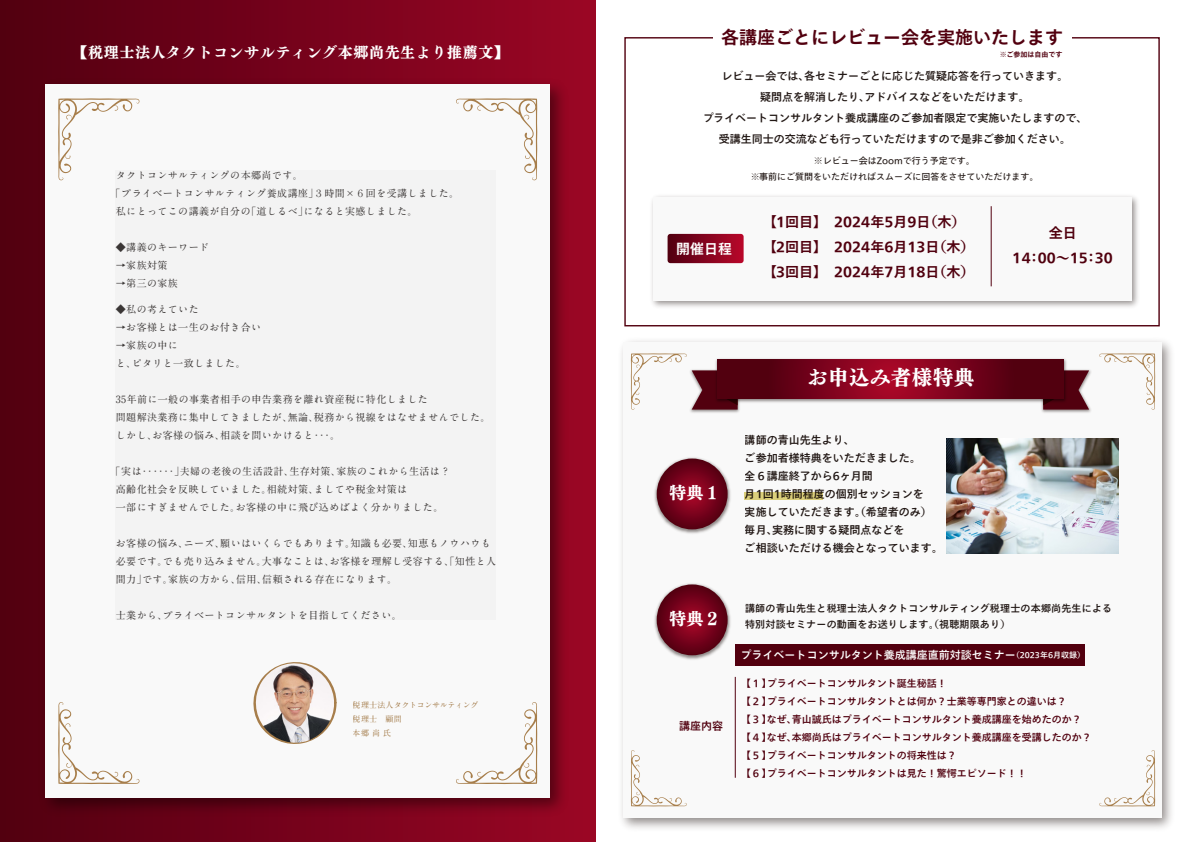
<style>
.page{position:relative;width:1191px;height:842px;background:#fff}
.page>*{position:absolute;margin:0;border:0;box-sizing:border-box;transform-origin:0 0}
.t1{font:800 20.5px "Telop Min Pro";letter-spacing:.02em;color:#fff}
.t2{font:700 18px "Tazugane Gothic Std N";color:#52000f}
.t3{font:800 17px "Telop Min Pro";letter-spacing:.02em;color:#fff}
.t4{font:800 15px "Telop Min Pro";letter-spacing:.04em;color:#fff}
.t5{font:700 14px/25px "Tazugane Gothic Std N";color:#52000f;text-align:center}
.t6{font:700 14px "Tazugane Gothic Std N";color:#fff}
.t7{font:500 11px/18px "Tazugane Gothic Std N";color:#221815;text-align:center}
.t8{font:500 11px "Tazugane Gothic Std N";color:#fff}
.t9{font:500 11px "Tazugane Gothic Std N";color:#52000f}
.t10{font:700 10px/18px "A1 Mincho Std";letter-spacing:.04em;color:#3e3a39}
.t11{font:500 10px/18px "Tazugane Gothic Std N";color:#52000f}
.t12{font:500 10px "Tazugane Gothic Std N";letter-spacing:.02em;color:#221815}
.t13{font:9px/16px "Tazugane Gothic Std N";color:#221815;text-align:center}
.t14{font:700 8px/14px "A1 Mincho Std";letter-spacing:-.04em;color:#a77e4b}
.t15{font:700 7px "Tazugane Gothic Std N";color:#52000f}
.s1{font-size:8px}
</style>
<div class="page">
<div style="left:0;top:0;width:595px;height:842px;background:linear-gradient(to right,#510010,#9b0625)"></div>
<img style="left:34px;top:73px;width:539px;height:748px">
<div style="left:45px;top:84px;width:505px;height:714px;background:#f9f9f9"></div>
<img style="left:652px;top:196px;width:486px;height:111px">
<div style="left:653px;top:197px;width:478px;height:103px;background:#f9f9f9"></div>
<svg style="left:58px;top:98px;width:81px;height:82px"></svg>
<svg style="left:456px;top:98px;width:81px;height:82px"></svg>
<svg style="left:456px;top:702px;width:81px;height:82px"></svg>
<svg style="left:58px;top:702px;width:81px;height:82px"></svg>
<svg style="left:253px;top:662px;width:83px;height:82px"></svg>
<svg style="left:667px;top:234px;width:76px;height:29px;background:#850520"></svg>
<hr style="left:990px;top:206px;width:1px;height:80px;background:#52000f">
<img style="left:621px;top:340px;width:551px;height:489px">
<div style="left:623px;top:342px;width:538px;height:475px;background:#f9f9f9"></div>
<div style="left:735px;top:644px;width:349px;height:22px;background:#52000f"></div>
<div style="left:744px;top:492px;width:78px;height:7px;background:#dbcf7b"></div>
<img style="left:1041px;top:369px;width:50px;height:44px">
<svg style="left:1043px;top:370px;width:46px;height:40px"></svg>
<img style="left:690px;top:404px;width:50px;height:9px">
<img style="left:737px;top:358px;width:331px;height:46px">
<svg style="left:737px;top:359px;width:326px;height:39px;background:#740219"></svg>
<svg style="left:631px;top:353px;width:106px;height:57px"></svg>
<svg style="left:1099px;top:353px;width:56px;height:57px"></svg>
<svg style="left:1099px;top:750px;width:56px;height:56px"></svg>
<svg style="left:631px;top:750px;width:55px;height:56px"></svg>
<img style="left:946px;top:438px;width:172px;height:115px">
<img style="left:654px;top:457px;width:77px;height:77px">
<svg style="left:656px;top:458px;width:71px;height:71px;background:#73051c"></svg>
<img style="left:654px;top:583px;width:77px;height:77px">
<svg style="left:656px;top:584px;width:71px;height:71px;background:#72051c"></svg>
<hr style="left:735px;top:677px;width:1px;height:101px;background:#52000f">
<h3 class="t4" style="left:73px;top:41px;width:438px">【税理士法人タクトコンサルティング本郷尚先生より推薦文】</h3>
<p class="t10" style="left:116px;top:164px;width:188px">タクトコンサルティングの本郷尚です。</p>
<p class="t10" style="left:111px;top:182px;width:350px">「プライベートコンサルティング養成講座」３時間×６回を受講しました。</p>
<p class="t10" style="left:116px;top:200px;width:303px">私にとってこの講義が自分の「道しるべ」になると実感しました。</p>
<p class="t10" style="left:116px;top:236px;width:95px">◆講義のキーワード</p>
<p class="t10" style="left:116px;top:254px;width:53px">→家族対策</p>
<p class="t10" style="left:116px;top:272px;width:63px">→第三の家族</p>
<p class="t10" style="left:116px;top:298px;width:84px">◆私の考えていた</p>
<p class="t10" style="left:116px;top:316px;width:147px">→お客様とは一生のお付き合い</p>
<p class="t10" style="left:116px;top:334px;width:131px">→家族の中に<br>と、ピタリと一致しました。</p>
<p class="t10" style="left:116px;top:388px;width:376px">35年前に一般の事業者相手の申告業務を離れ資産税に特化しました<br>問題解決業務に集中してきましたが、無論、税務から視線をはなせませんでした。しかし、お客様の悩み、相談を問いかけると・・・。</p>
<p class="t10" style="left:116px;top:460px;width:336px;text-indent:-5px">「実は・・・・・・」夫婦の老後の生活設計、生存対策、家族のこれから生活は？高齢化社会を反映していました。相続対策、ましてや税金対策は<br>一部にすぎませんでした。お客様の中に飛び込めばよく分かりました。</p>
<p class="t10" style="left:116px;top:532px;width:382px">お客様の悩み、ニーズ、願いはいくらでもあります。知識も必要、知恵もノウハウも必要です。でも売り込みません。大事なことは、お客様を理解し受容する、「知性と人間力」です。家族の方から、信用、信頼される存在になります。</p>
<p class="t10" style="left:116px;top:604px;width:287px">士業から、プライベートコンサルタントを目指してください。</p>
<p class="t14" style="left:353px;top:697px;width:127px">税理士法人タクトコンサルティング税理士　顧問<br>本郷 尚 氏</p>
<h2 class="t2" style="left:721px;top:25px;width:343px">各講座ごとにレビュー会を実施いたします</h2>
<p class="t15" style="left:999px;top:50px;width:64px">※ご参加は自由です</p>
<p class="t7" style="left:702px;top:66px;width:386px;line-height:21px">レビュー会では、各セミナーごとに応じた質疑応答を行っていきます。<br>疑問点を解消したり、アドバイスなどをいただけます。<br>プライベートコンサルタント養成講座のご参加者限定で実施いたしますので、受講生同士の交流なども行っていただけますので是非ご参加ください。</p>
<p class="t13" style="left:750px;top:153px;width:290px">※レビュー会はZoomで行う予定です。<br>※事前にご質問をいただければスムーズに回答をさせていただけます。</p>
<h3 class="t6" style="left:676px;top:239px;width:57px">開催日程</h3>
<h3 class="t5" style="left:762px;top:210px;width:214px;text-align:left">【1回目】　2024年5月9日（木）【2回目】　2024年6月13日（木）【3回目】　2024年7月18日（木）</h3>
<h3 class="t3" style="left:669px;top:479px;width:53px">特典１</h3>
<h1 class="t1" style="left:807px;top:361px;width:168px">お申込み者様特典</h1>
<p class="t7" style="left:745px;top:432px;width:199px;text-align:left">講師の青山先生より、<br>ご参加者様特典をいただきました。<br>全６講座終了から6ヶ月間<br>月1回1時間程度の個別セッションを<br>実施していただきます。（希望者のみ）毎月、実務に関する疑問点などを<br>ご相談いただける機会となっています。</p>
<h3 class="t5" style="left:1012px;top:221px;width:102px">全日<br>14：00～15：30</h3>
<p class="t12" style="left:745px;top:601px;width:369px">講師の青山先生と税理士法人タクトコンサルティング税理士の本郷尚先生による</p>
<h3 class="t3" style="left:669px;top:605px;width:53px">特典２</h3>
<p class="t12" style="left:745px;top:617px;width:267px">特別対談セミナーの動画をお送りします。（視聴期限あり）</p>
<p class="t8" style="left:740px;top:647px;width:346px">プライベートコンサルタント養成講座直前対談セミナー<span class="s1">（2023年6月収録）</span></p>
<p class="t9" style="left:679px;top:718px;width:45px">講座内容</p>
<p class="t11" style="left:740px;top:674px;width:353px">【 1 】プライベートコンサルタント誕生秘話！<br>【 2 】プライベートコンサルタントとは何か？士業等専門家との違いは？<br>【 3 】なぜ、青山誠氏はプライベートコンサルタント養成講座を始めたのか？【 4 】なぜ、本郷尚氏はプライベートコンサルタント養成講座を受講したのか？【 5 】プライベートコンサルタントの将来性は？<br>【 6 】プライベートコンサルタントは見た！驚愕エピソード！！</p>
</div>
